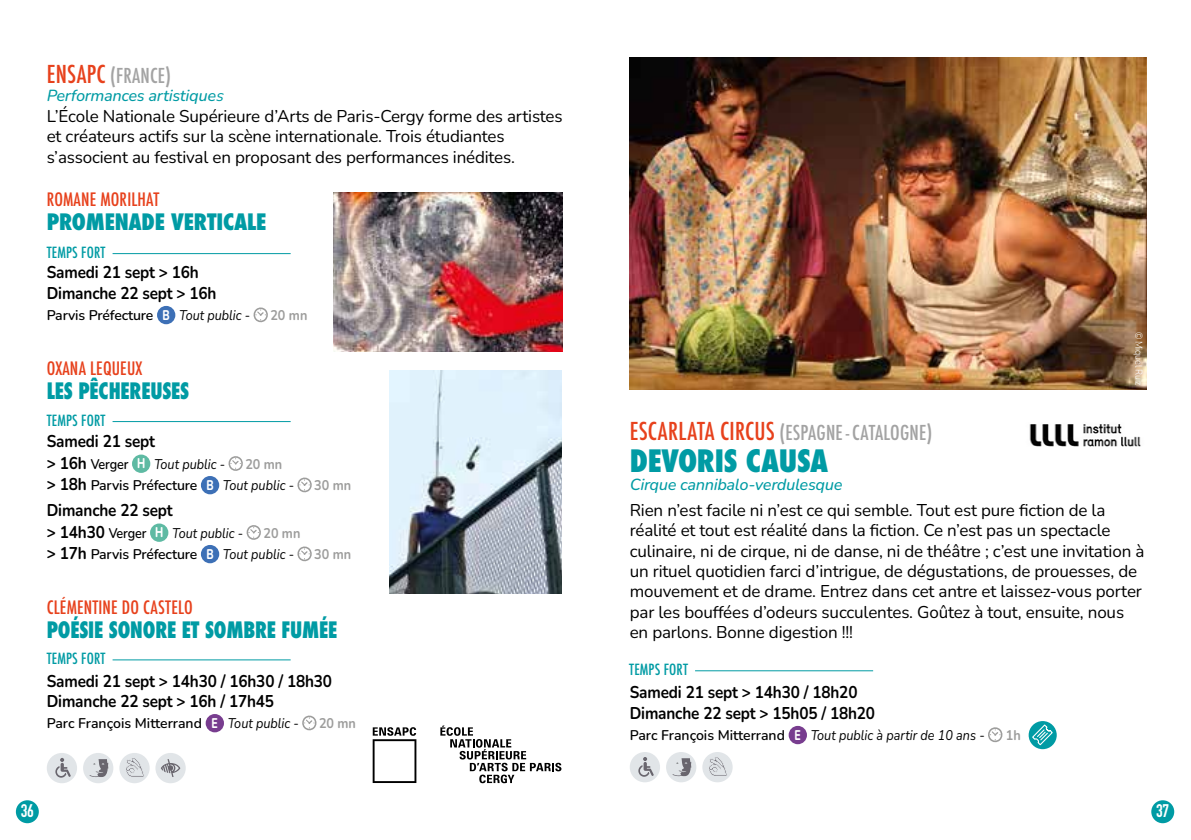
<style>
.page{position:relative;width:1191px;height:840px;background:#fff}
.page>*{position:absolute;margin:0;border:0;box-sizing:border-box;transform-origin:0 0}
.t1{font:800 condensed 30px "Futura";letter-spacing:-.01em;color:#009ba4}
.t2{font:800 condensed 22px "Futura";letter-spacing:-.01em;color:#009ba4;scale:.9 1}
.t3{font:800 condensed 22px "Futura";letter-spacing:-.01em;color:#009ba4}
.t4{font:500 condensed 20px "Futura";letter-spacing:.01em;color:#a3a3a3}
.t5{font:500 condensed 18px "Futura";letter-spacing:.01em;color:#e7411c}
.t6{font:700 18px "DIN Condensed";color:#fff}
.t7{font:17px/20.4px "Nunito";letter-spacing:-.01em;color:#000}
.t8{font:700 17px/20.4px "Nunito";letter-spacing:-.01em;color:#000;scale:.9 1}
.t9{font:italic 500 16px "Nunito";letter-spacing:-.01em;color:#009ba4}
.t10{font:500 condensed 15px "Futura";letter-spacing:.01em;color:#009ba4}
.t11{font:600 14px/21.4px "Nunito";letter-spacing:-.01em;color:#000}
.t12{font:italic 14px "Nunito";color:#000;scale:.9 1}
.t13{font:700 14px "Nunito";color:#9d9d9c;scale:.9 1}
.t14{font:300 10px "Nunito";letter-spacing:-.02em;color:#fff;scale:.9 1}
.s1{font-size:24px;color:#e7411c}
.s2{font-weight:400}
.s3{font-weight:800;color:#fff}
.s4{font-weight:400;font-style:italic}
.s5{font-weight:700;font-style:normal;font-size:17px}
.s6{font-weight:600;font-style:normal}
.s7{font-weight:800;font-style:normal;color:#fff}
.s8{font-weight:700;color:#9d9d9c}
.s9{font-weight:700;font-size:17px}
</style>
<div class="page">
<div style="left:16px;top:799px;width:23px;height:23px;background:#009ba4;border-radius:50%"></div>
<div style="left:1151px;top:799px;width:23px;height:23px;background:#009ba4;border-radius:50%"></div>
<hr style="left:695px;top:670px;width:178px;height:1px;background:#009ba4">
<img style="left:629px;top:57px;width:517px;height:332px">
<div style="left:788px;top:725px;width:19px;height:18px;background:#783d8f;border-radius:50%"></div>
<svg style="left:988px;top:727px;width:15px;height:15px"></svg>
<div style="left:157px;top:306px;width:18px;height:18px;background:#3d70b6;border-radius:50%"></div>
<svg style="left:253px;top:307px;width:15px;height:16px"></svg>
<div style="left:132px;top:454px;width:18px;height:18px;background:#5ebaa3;border-radius:50%"></div>
<svg style="left:228px;top:456px;width:15px;height:15px"></svg>
<div style="left:201px;top:475px;width:18px;height:19px;background:#3d70b6;border-radius:50%"></div>
<svg style="left:297px;top:477px;width:15px;height:16px"></svg>
<div style="left:150px;top:523px;width:18px;height:18px;background:#5ebaa3;border-radius:50%"></div>
<svg style="left:246px;top:525px;width:15px;height:15px"></svg>
<div style="left:201px;top:544px;width:18px;height:19px;background:#3d70b6;border-radius:50%"></div>
<svg style="left:297px;top:546px;width:15px;height:15px"></svg>
<div style="left:206px;top:713px;width:18px;height:19px;background:#783d8f;border-radius:50%"></div>
<svg style="left:302px;top:715px;width:15px;height:15px"></svg>
<svg style="left:440px;top:725px;width:121px;height:57px"></svg>
<svg style="left:373px;top:727px;width:43px;height:55px"></svg>
<div style="left:47px;top:752px;width:30px;height:30px;background:#e1e5e8;border-radius:50%"></div>
<svg style="left:55px;top:758px;width:16px;height:19px"></svg>
<div style="left:83px;top:752px;width:30px;height:30px;background:#e1e5e8;border-radius:50%"></div>
<svg style="left:90px;top:759px;width:18px;height:17px"></svg>
<div style="left:119px;top:752px;width:31px;height:30px;background:#e1e5e8;border-radius:50%"></div>
<svg style="left:127px;top:759px;width:15px;height:16px"></svg>
<div style="left:125px;top:757px;width:19px;height:20px;border:1px solid #e1e5e8"></div>
<div style="left:155px;top:752px;width:31px;height:30px;background:#e1e5e8;border-radius:50%"></div>
<svg style="left:161px;top:759px;width:19px;height:17px"></svg>
<hr style="left:113px;top:253px;width:178px;height:1px;background:#009ba4">
<hr style="left:113px;top:421px;width:178px;height:1px;background:#009ba4">
<hr style="left:113px;top:659px;width:178px;height:1px;background:#009ba4">
<div style="left:630px;top:751px;width:30px;height:30px;background:#e1e5e8;border-radius:50%"></div>
<svg style="left:638px;top:757px;width:16px;height:19px"></svg>
<div style="left:666px;top:751px;width:30px;height:30px;background:#e1e5e8;border-radius:50%"></div>
<svg style="left:672px;top:758px;width:19px;height:18px"></svg>
<div style="left:702px;top:751px;width:30px;height:30px;background:#e1e5e8;border-radius:50%"></div>
<svg style="left:710px;top:758px;width:15px;height:16px"></svg>
<div style="left:708px;top:756px;width:19px;height:20px;border:1px solid #e1e5e8"></div>
<svg style="left:1028px;top:720px;width:28px;height:28px"></svg>
<svg style="left:1031px;top:723px;width:22px;height:22px"></svg>
<img style="left:1029px;top:424px;width:112px;height:23px">
<img style="left:333px;top:193px;width:230px;height:158px">
<img style="left:389px;top:370px;width:172px;height:223px">
<p class="t4" style="left:47px;top:63px;width:126px"><span class="s1">ENSAPC</span> (FRANCE)</p>
<p class="t9" style="left:47px;top:85px;width:181px">Performances artistique<span class="s2">s</span></p>
<p class="t7" style="left:47px;top:105px;width:517px">L’École Nationale Supérieure d’Arts de Paris-Cergy forme des artistes et créateurs actifs sur la scène internationale. Trois étudiantes s’associent au festival en proposant des performances inédites.</p>
<p class="t5" style="left:47px;top:187px;width:114px">ROMANE MORILHAT</p>
<p class="t3" style="left:47px;top:206px;width:221px">PROMENADE VERTICALE</p>
<p class="t8" style="left:47px;top:261px;width:190px">Samedi 21 sept &gt; 16h<br>Dimanche 22 sept &gt; 16h</p>
<p class="t11" style="left:47px;top:304px;width:205px">Parvis Préfecture <span class="s3">B</span> <span class="s4">Tout public -</span></p>
<p class="t13" style="left:270px;top:305px;width:43px">20 mn</p>
<p class="t5" style="left:47px;top:356px;width:97px">OXANA LEQUEUX</p>
<p class="t2" style="left:47px;top:375px;width:160px">LES PÊCHEREUSES</p>
<p class="t8" style="left:47px;top:430px;width:122px">Samedi 21 sept</p>
<p class="t12" style="left:47px;top:454px;width:200px"><span class="s5">&gt; 16h</span> <span class="s6">Verger</span> <span class="s7">H</span> Tout public -</p>
<p class="t10" style="left:47px;top:242px;width:60px">TEMPS FORT</p>
<p class="t10" style="left:47px;top:410px;width:60px">TEMPS FORT</p>
<p class="t11" style="left:47px;top:452px;width:249px;text-indent:199px"><span class="s8">20 mn </span><span class="s9">&gt; 18h</span> Parvis Préfecture <span class="s3">B</span> <span class="s4">Tout public -</span></p>
<p class="t13" style="left:314px;top:475px;width:43px">30 mn</p>
<p class="t8" style="left:47px;top:499px;width:141px">Dimanche 22 sept</p>
<p class="t12" style="left:47px;top:523px;width:220px"><span class="s5">&gt; 14h30</span> <span class="s6">Verger</span> <span class="s7">H</span> Tout public -</p>
<p class="t11" style="left:47px;top:521px;width:255px;text-indent:217px"><span class="s8">20 mn </span><span class="s9">&gt; 17h</span> Parvis Préfecture <span class="s3">B</span> <span class="s4">Tout public -</span></p>
<p class="t13" style="left:314px;top:544px;width:43px">30 mn</p>
<p class="t5" style="left:47px;top:595px;width:147px">CLÉMENTINE DO CASTELO</p>
<p class="t2" style="left:47px;top:614px;width:324px">POÉSIE SONORE ET SOMBRE FUMÉE</p>
<p class="t8" style="left:47px;top:669px;width:318px">Samedi 21 sept &gt; 14h30 / 16h30 / 18h30<br>Dimanche 22 sept &gt; 16h / 17h45</p>
<p class="t11" style="left:47px;top:712px;width:254px">Parc François Mitterrand <span class="s3">E</span> <span class="s4">Tout public -</span></p>
<p class="t13" style="left:319px;top:713px;width:43px">20 mn</p>
<p class="t10" style="left:47px;top:648px;width:60px">TEMPS FORT</p>
<p class="t14" style="left:1145px;top:331px;width:61px;rotate:90deg">© Miquel Ruiz</p>
<p class="t4" style="left:630px;top:419px;width:304px"><span class="s1">ESCARLATA CIRCUS</span> (ESPAGNE-CATALOGNE)</p>
<h1 class="t1" style="left:630px;top:439px;width:200px">DEVORIS CAUSA</h1>
<p class="t9" style="left:630px;top:472px;width:215px">Cirque cannibalo-verdulesque</p>
<p class="t7" style="left:630px;top:498px;width:516px">Rien n’est facile ni n’est ce qui semble. Tout est pure fiction de la réalité et tout est réalité dans la fiction. Ce n’est pas un spectacle culinaire, ni de cirque, ni de danse, ni de théâtre ; c’est une invitation à un rituel quotidien farci d’intrigue, de dégustations, de prouesses, de mouvement et de drame. Entrez dans cet antre et laissez-vous porter par les bouffées d’odeurs succulentes. Goûtez à tout, ensuite, nous en parlons. Bonne digestion !!!</p>
<p class="t10" style="left:629px;top:659px;width:60px">TEMPS FORT</p>
<p class="t8" style="left:630px;top:681px;width:274px">Samedi 21 sept &gt; 14h30 / 18h20<br>Dimanche 22 sept &gt; 15h05 / 18h20</p>
<p class="t12" style="left:630px;top:725px;width:396px"><span class="s6">Parc François Mitterrand</span> <span class="s7">E</span> Tout public à partir de 10 ans -</p>
<p class="t13" style="left:1006px;top:725px;width:18px">1h</p>
<p class="t6" style="left:21px;top:798px;width:15px">36</p>
<p class="t6" style="left:1156px;top:798px;width:15px">37</p>
</div>
